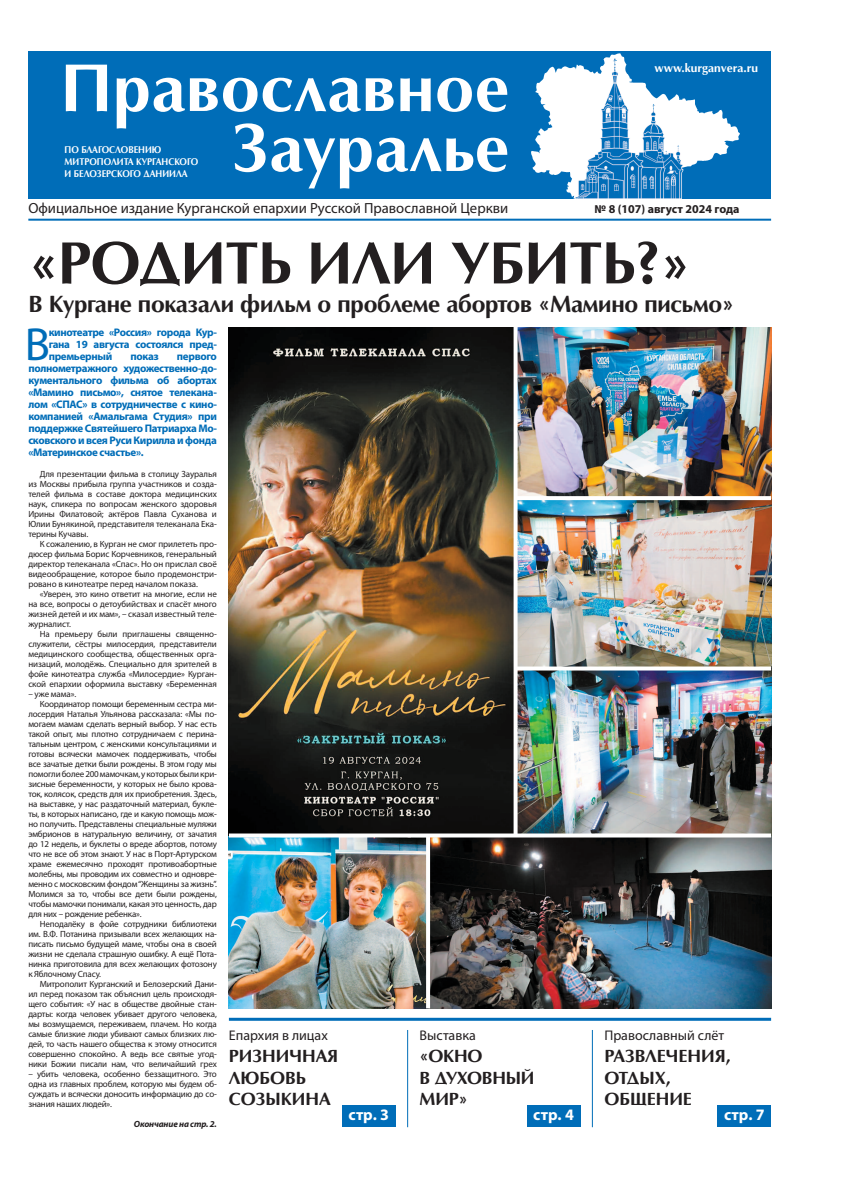
<style>
.page{position:relative;width:842px;height:1191px;background:#fff}
.page>*{position:absolute;margin:0;border:0;box-sizing:border-box;transform-origin:0 0}
.t1{font:700 68px/60px "AG Opus";letter-spacing:.01em;color:#fff;text-align:right}
.t2{font:700 60px "AG Opus";letter-spacing:-.01em;color:#231f20}
.t3{font:46.6px "Myriad Pro";color:#006db8}
.t4{font:700 24px "AG Opus";letter-spacing:-.01em;color:#231f20}
.t5{font:700 18px/21.6px "AG Opus";color:#231f20}
.t6{font:700 16px "Myriad Pro";letter-spacing:.005em;color:#fff}
.t7{font:14.7px "Myriad Pro";color:#231f20}
.t8{font:14px "Myriad Pro";color:#231f20}
.t9{font:700 12px "Myriad Pro";color:#231f20}
.t10{font:700 12px "AG Opus";color:#fff}
.t11{font:700 11px/12px "Myriad Pro";letter-spacing:-.03em;color:#006db8;text-align:justify}
.t12{font:700 10px/12px "AG Opus";color:#fff;scale:.9 1}
.t13{font:9px/10px "Myriad Pro";letter-spacing:-.02em;color:#231f20;text-align:justify}
.t14{font:italic 700 9px "Myriad Pro";letter-spacing:-.02em;color:#231f20}
</style>
<div class="page">
<div style="left:28px;top:51px;width:743px;height:147px;background:#006db8"></div>
<img style="left:530px;top:53px;width:211px;height:146px">
<img style="left:575px;top:58px;width:109px;height:141px">
<hr style="left:28px;top:219px;width:743px;height:2px;background:#006db8">
<hr style="left:229px;top:1017px;width:542px;height:3px;background:#006db8">
<hr style="left:407px;top:1030px;width:1px;height:97px;background:#006db8">
<div style="left:342px;top:1105px;width:54px;height:22px;background:#006db8"></div>
<div style="left:527px;top:1105px;width:53px;height:22px;background:#006db8"></div>
<div style="left:717px;top:1105px;width:54px;height:22px;background:#006db8"></div>
<hr style="left:592px;top:1030px;width:1px;height:97px;background:#006db8">
<div style="left:7px;top:218px;width:747px;height:123px;background:#fff"></div>
<img style="left:229px;top:328px;width:542px;height:680px">
<svg style="left:514px;top:327px;width:4px;height:506px"></svg>
<svg style="left:229px;top:833px;width:542px;height:4px"></svg>
<svg style="left:516px;top:496px;width:255px;height:4px"></svg>
<svg style="left:516px;top:666px;width:255px;height:4px"></svg>
<hr style="left:426px;top:835px;width:4px;height:173px;background:#fff">
<h1 class="t1" style="left:61px;top:58px;width:450px">Православное<br>Зауралье</h1>
<h3 class="t7" style="left:28px;top:199px;width:481px">Официальное издание Курганской епархии Русской Православной Церкви</h3>
<p class="t12" style="left:65px;top:143px;width:150px">По благословению митрополита Курганского и Белозерского Даниила</p>
<h3 class="t10" style="left:654px;top:61px;width:105px">www.kurganvera.ru</h3>
<h3 class="t9" style="left:595px;top:201px;width:146px">№ 8 (107) август 2024 года</h3>
<h2 class="t2" style="left:28px;top:227px;width:664px">«родить или убить?»</h2>
<h3 class="t4" style="left:28px;top:289px;width:707px">В Кургане показали фильм о проблеме абортов «Мамино письмо»</h3>
<h3 class="t3" style="left:25px;top:315px;width:27px">В</h3>
<p class="t11" style="left:49px;top:326px;width:170px">кинотеатре «Россия» города Кур&shy;гана 19 августа состоялся пред&shy;премьерный</p>
<p class="t11" style="left:28px;top:350px;width:190px;text-indent:149px">первого полнометражного художественно-до&shy;кументального фильма об абортах «Мамино письмо», снятое телекана&shy;лом «СПАС» в сотрудничестве с кино&shy;компанией «Амальгама Студия» при поддержке Святейшего Патриарха Мо&shy;сковского и всея Руси Кирилла и фонда «Материнское счастье».</p>
<p class="t13" style="left:28px;top:468px;width:190px;text-indent:11px">Для презентации фильма в столицу Зауралья из Москвы прибыла группа участников и созда&shy;телей фильма в составе доктора медицинских наук, спикера по вопросам женского здоровья Ирины Филатовой; актёров Павла Суханова и Юлии Бунякиной, представителя телеканала Ека&shy;терины Кучавы.</p>
<p class="t13" style="left:28px;top:538px;width:190px;text-indent:11px">К сожалению, в Курган не смог прилететь про&shy;дюсер фильма Борис Корчевников, генеральный директор телеканала «Спас». Но он прислал своё видеообращение, которое было продемонстри&shy;ровано в кинотеатре перед началом показа.</p>
<p class="t13" style="left:28px;top:588px;width:190px;text-indent:11px">«Уверен, это кино ответит на многие, если не на все, вопросы о детоубийствах и спасёт много жизней детей и их мам», – сказал известный теле&shy;журналист.</p>
<p class="t13" style="left:28px;top:628px;width:190px;text-indent:11px">На премьеру были приглашены священно&shy;служители, сёстры милосердия, представители медицинского сообщества, общественных орга&shy;низаций, молодёжь. Специально для зрителей в фойе кинотеатра служба «Милосердие» Курган&shy;ской епархии оформила выставку «Беременная</p>
<p class="t13" style="left:28px;top:688px;width:49px">– уже мама».</p>
<p class="t13" style="left:40px;top:698px;width:179px">Координатор помощи беременным сестра ми-</p>
<p class="t13" style="left:28px;top:708px;width:190px">лосердия Наталья Ульянова рассказала: «Мы по-</p>
<p class="t13" style="left:28px;top:718px;width:190px">могаем мамам сделать верный выбор. У нас есть</p>
<p class="t13" style="left:28px;top:728px;width:190px">такой опыт, мы плотно сотрудничаем с перина-</p>
<p class="t13" style="left:28px;top:738px;width:190px">тальным центром, с женскими консультациями и</p>
<p class="t13" style="left:28px;top:748px;width:190px">готовы всячески мамочек поддерживать, чтобы</p>
<p class="t13" style="left:28px;top:758px;width:190px">все зачатые детки были рождены. В этом году мы</p>
<p class="t13" style="left:28px;top:768px;width:190px">помогли более 200 мамочкам, у которых были кри-</p>
<p class="t13" style="left:28px;top:778px;width:190px">зисные беременности, у которых не было крова-</p>
<p class="t13" style="left:28px;top:788px;width:190px">ток, колясок, средств для их приобретения. Здесь,</p>
<p class="t13" style="left:28px;top:798px;width:190px">на выставке, у нас раздаточный материал, букле-</p>
<p class="t13" style="left:28px;top:808px;width:190px">ты, в которых написано, где и какую помощь мож-</p>
<p class="t13" style="left:28px;top:818px;width:190px">но получить. Представлены специальные муляжи</p>
<p class="t13" style="left:28px;top:828px;width:190px">эмбрионов в натуральную величину, от зачатия</p>
<p class="t13" style="left:28px;top:838px;width:190px">до 12 недель, и буклеты о вреде абортов, потому</p>
<p class="t13" style="left:28px;top:848px;width:190px">что не все об этом знают. У нас в Порт-Артурском</p>
<p class="t13" style="left:28px;top:858px;width:190px">храме ежемесячно проходят противоабортные</p>
<p class="t13" style="left:28px;top:868px;width:190px">молебны, мы проводим их совместно и одновре-</p>
<p class="t13" style="left:28px;top:878px;width:190px">менно с московским фондом “Женщины за жизнь”.</p>
<p class="t13" style="left:28px;top:888px;width:190px">Молимся за то, чтобы все дети были рождены,</p>
<p class="t13" style="left:28px;top:898px;width:190px">чтобы мамочки понимали, какая это ценность, дар</p>
<p class="t13" style="left:28px;top:908px;width:115px">для них – рождение ребенка».</p>
<p class="t13" style="left:40px;top:918px;width:179px">Неподалёку в фойе сотрудники библиотеки</p>
<p class="t13" style="left:28px;top:928px;width:190px">им. В.Ф. Потанина призывали всех желающих на-</p>
<p class="t13" style="left:28px;top:938px;width:190px">писать письмо будущей маме, чтобы она в своей</p>
<p class="t13" style="left:28px;top:948px;width:190px">жизни не сделала страшную ошибку. А ещё Пота-</p>
<p class="t13" style="left:28px;top:958px;width:190px">нинка приготовила для всех желающих фотозону</p>
<p class="t13" style="left:28px;top:968px;width:74px">к Яблочному Спасу.</p>
<p class="t13" style="left:40px;top:978px;width:179px">Митрополит Курганский и Белозерский Дани-</p>
<p class="t13" style="left:28px;top:988px;width:190px">ил перед показом так объяснил цель происходя-</p>
<p class="t13" style="left:28px;top:998px;width:190px">щего события: «У нас в обществе двойные стан-</p>
<p class="t13" style="left:28px;top:1008px;width:190px">дарты: когда человек убивает другого человека,</p>
<p class="t13" style="left:28px;top:1018px;width:190px">мы возмущаемся, переживаем, плачем. Но когда</p>
<p class="t13" style="left:28px;top:1028px;width:190px">самые близкие люди убивают самых близких лю-</p>
<p class="t13" style="left:28px;top:1038px;width:190px">дей, то часть нашего общества к этому относится</p>
<p class="t13" style="left:28px;top:1048px;width:190px">совершенно спокойно. А ведь все святые угод-</p>
<p class="t13" style="left:28px;top:1058px;width:190px">ники Божии писали нам, что величайший грех</p>
<p class="t13" style="left:28px;top:1068px;width:190px">– убить человека, особенно беззащитного. Это одна из главных проблем, которую мы будем об&shy;суждать и всячески доносить информацию до со&shy;знания наших людей».</p>
<p class="t14" style="left:134px;top:1118px;width:84px">Окончание на стр. 2.</p>
<p class="t11" style="left:130px;top:350px;width:30px">показ</p>
<h3 class="t8" style="left:604px;top:1027px;width:121px">Православный слёт</h3>
<h3 class="t5" style="left:604px;top:1045px;width:128px">Развлечения, отд ых, общение</h3>
<h3 class="t8" style="left:420px;top:1027px;width:58px">Выставка</h3>
<h3 class="t5" style="left:420px;top:1045px;width:116px">«Окно<br>в духовный мир»</h3>
<h3 class="t8" style="left:229px;top:1027px;width:100px">Епархия в лицах</h3>
<h3 class="t5" style="left:229px;top:1045px;width:111px">Ризничная<br>Любовь<br>Созыкина</h3>
<h3 class="t6" style="left:349px;top:1104px;width:42px">стр. 3</h3>
<h3 class="t6" style="left:533px;top:1104px;width:42px">стр. 4</h3>
<h3 class="t6" style="left:724px;top:1104px;width:42px">стр. 7</h3>
</div>
